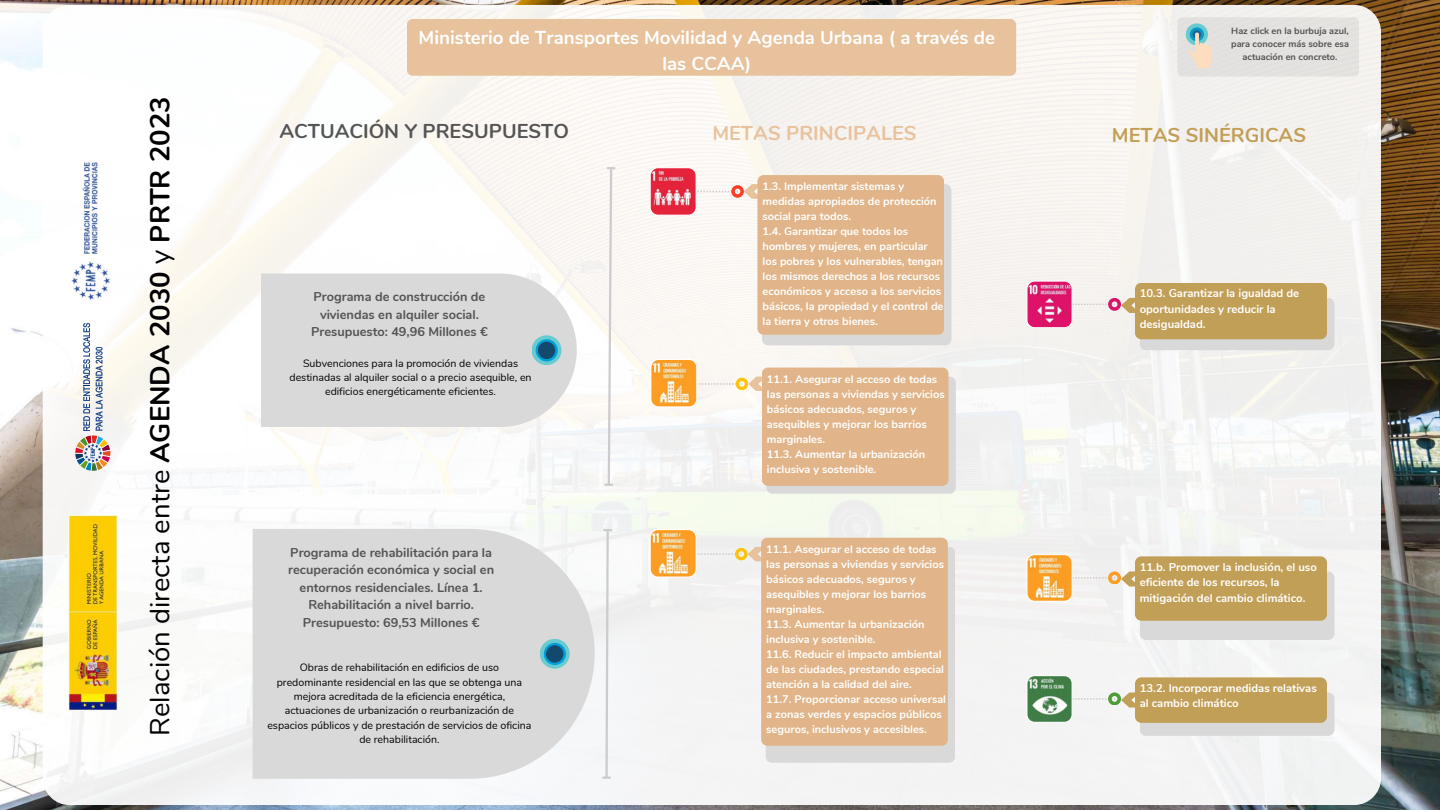
<style>
.page{position:relative;width:1440px;height:810px;background:#fff}
.page>*{position:absolute;margin:0;border:0;box-sizing:border-box;transform-origin:0 0}
.t1{font:27.5px "Nunito";color:#000}
.t2{font:700 20px "Nunito";color:#545454}
.t3{font:700 20px "Nunito";color:#e8c29c}
.t4{font:700 20px "Nunito";color:#c29f57}
.t5{font:700 18.8px/26.2px "Nunito";color:#fff;text-align:center}
.t6{font:700 12.7px/17.5px "Nunito";color:#545454;text-align:center}
.t7{font:700 11.3px/15.4px "Nunito";color:#fff}
.t8{font:700 11px/15px "Nunito";color:#fff}
.t9{font:10.6px/14.3px "Nunito";color:#000;text-align:center}
.t10{font:700 9.2px/12.7px "Nunito";color:#545454;text-align:center}
.s1{font-weight:700}
</style>
<div class="page">
<img style="left:0;top:0;width:1440px;height:810px">
<div style="left:43px;top:5px;width:1338px;height:800px;background:#f7f6f3;border-radius:27px"></div>
<svg style="left:75px;top:323px;width:35px;height:148px"></svg>
<img style="left:61px;top:162px;width:62px;height:138px">
<div style="left:407px;top:19px;width:609px;height:57px;background:#e8c29c;border-radius:6px"></div>
<div style="left:261px;top:273px;width:316px;height:154px;background:#d9d9d9"></div>
<svg style="left:605px;top:167px;width:9px;height:319px"></svg>
<div style="left:1177px;top:17px;width:182px;height:60px;background:#e3e2df;border-radius:5px"></div>
<svg style="left:1186px;top:23px;width:22px;height:22px"></svg>
<div style="left:1190px;top:27px;width:14px;height:14px;background:#0896c7;border-radius:50%"></div>
<svg style="left:1193px;top:30px;width:8px;height:9px"></svg>
<svg style="left:1188px;top:33px;width:23px;height:35px"></svg>
<div style="left:766px;top:377px;width:190px;height:117px;background:#d9d9d9;border-radius:6px"></div>
<div style="left:762px;top:368px;width:187px;height:118px;background:#e1b589;border-radius:6px"></div>
<svg style="left:651px;top:359px;width:115px;height:48px"></svg>
<div style="left:1140px;top:692px;width:195px;height:44px;background:#d9d9d9;border-radius:6px"></div>
<div style="left:1135px;top:677px;width:192px;height:46px;background:#c29f57;border-radius:6px"></div>
<svg style="left:1027px;top:676px;width:113px;height:47px"></svg>
<div style="left:762px;top:184px;width:189px;height:161px;background:#d9d9d9;border-radius:6px"></div>
<div style="left:757px;top:175px;width:187px;height:160px;background:#e1b589;border-radius:6px"></div>
<svg style="left:650px;top:168px;width:112px;height:48px"></svg>
<div style="left:1140px;top:298px;width:195px;height:52px;background:#d9d9d9;border-radius:6px"></div>
<div style="left:1135px;top:283px;width:192px;height:56px;background:#c29f57;border-radius:6px"></div>
<svg style="left:1027px;top:281px;width:113px;height:47px"></svg>
<img style="left:69px;top:516px;width:48px;height:194px">
<svg style="left:253px;top:529px;width:342px;height:250px;background:#dbdbdb"></svg>
<div style="left:766px;top:547px;width:189px;height:216px;background:#d9d9d9;border-radius:6px"></div>
<div style="left:761px;top:538px;width:187px;height:208px;background:#e1b589;border-radius:6px"></div>
<svg style="left:650px;top:530px;width:115px;height:48px"></svg>
<div style="left:1140px;top:571px;width:195px;height:69px;background:#d9d9d9;border-radius:6px"></div>
<div style="left:1135px;top:556px;width:192px;height:65px;background:#c29f57;border-radius:6px"></div>
<svg style="left:1027px;top:555px;width:113px;height:46px"></svg>
<svg style="left:603px;top:529px;width:8px;height:250px"></svg>
<svg style="left:532px;top:335px;width:29px;height:30px"></svg>
<svg style="left:536px;top:339px;width:22px;height:22px"></svg>
<div style="left:538px;top:342px;width:17px;height:17px;background:#13496c;border-radius:50%"></div>
<svg style="left:540px;top:639px;width:30px;height:30px"></svg>
<svg style="left:544px;top:643px;width:22px;height:22px"></svg>
<div style="left:546px;top:645px;width:17px;height:18px;background:#13496c;border-radius:50%"></div>
<h1 class="t1" style="left:140px;top:736px;width:641px;rotate:-90deg">Relación directa entre <span class="s1">AGENDA 2030</span> y <span class="s1">PRTR 2023</span></h1>
<h3 class="t5" style="left:419px;top:23px;width:578px">Ministerio de Transportes Movilidad y Agenda Urbana ( a través de las CCAA)</h3>
<p class="t10" style="left:1231px;top:24px;width:119px">Haz click en la burbuja azul, para conocer más sobre esa actuación en concreto.</p>
<h2 class="t2" style="left:279px;top:117px;width:291px">ACTUACIÓN Y PRESUPUESTO</h2>
<h2 class="t3" style="left:712px;top:119px;width:206px">METAS PRINCIPALES</h2>
<h2 class="t4" style="left:1112px;top:121px;width:196px">METAS SINÉRGICAS</h2>
<p class="t6" style="left:311px;top:287px;width:178px">Programa de construcción de viviendas en alquiler social.<br>Presupuesto: 49,96 Millones €</p>
<p class="t9" style="left:289px;top:355px;width:244px">Subvenciones para la promoción de viviendas destinadas al alquiler social o a precio asequible, en edificios energéticamente eficientes.</p>
<p class="t6" style="left:288px;top:543px;width:207px">Programa de rehabilitación para la recuperación económica y social en entornos residenciales. Línea 1.<br>Rehabilitación a nivel barrio.<br>Presupuesto: 69,53 Millones €</p>
<p class="t9" style="left:267px;top:660px;width:266px">Obras de rehabilitación en edificios de uso predominante residencial en las que se obtenga una mejora acreditada de la eficiencia energética, actuaciones de urbanización o reurbanización de espacios públicos y de prestación de servicios de oficina de rehabilitación.</p>
<p class="t8" style="left:763px;top:178px;width:182px">1.3. Implementar sistemas y medidas apropiados de protección social para todos.<br>1.4. Garantizar que todos los hombres y mujeres, en particular los pobres y los vulnerables, tengan los mismos derechos a los recursos económicos y acceso a los servicios básicos, la propiedad y el control de la tierra y otros bienes.</p>
<p class="t8" style="left:767px;top:371px;width:179px">11.1. Asegurar el acceso de todas las personas a viviendas y servicios básicos adecuados, seguros y asequibles y mejorar los barrios marginales.<br>11.3. Aumentar la urbanización inclusiva y sostenible.</p>
<p class="t8" style="left:766px;top:541px;width:181px">11.1. Asegurar el acceso de todas las personas a viviendas y servicios básicos adecuados, seguros y asequibles y mejorar los barrios marginales.<br>11.3. Aumentar la urbanización inclusiva y sostenible.<br>11.6. Reducir el impacto ambiental de las ciudades, prestando especial atención a la calidad del aire.<br>11.7. Proporcionar acceso universal a zonas verdes y espacios públicos seguros, inclusivos y accesibles.</p>
<p class="t7" style="left:1140px;top:285px;width:161px">10.3. Garantizar la igualdad de oportunidades y reducir la desigualdad.</p>
<p class="t7" style="left:1140px;top:559px;width:179px">11.b. Promover la inclusión, el uso eficiente de los recursos, la mitigación del cambio climático.</p>
<p class="t7" style="left:1140px;top:680px;width:179px">13.2. Incorporar medidas relativas al cambio climático</p>
</div>
